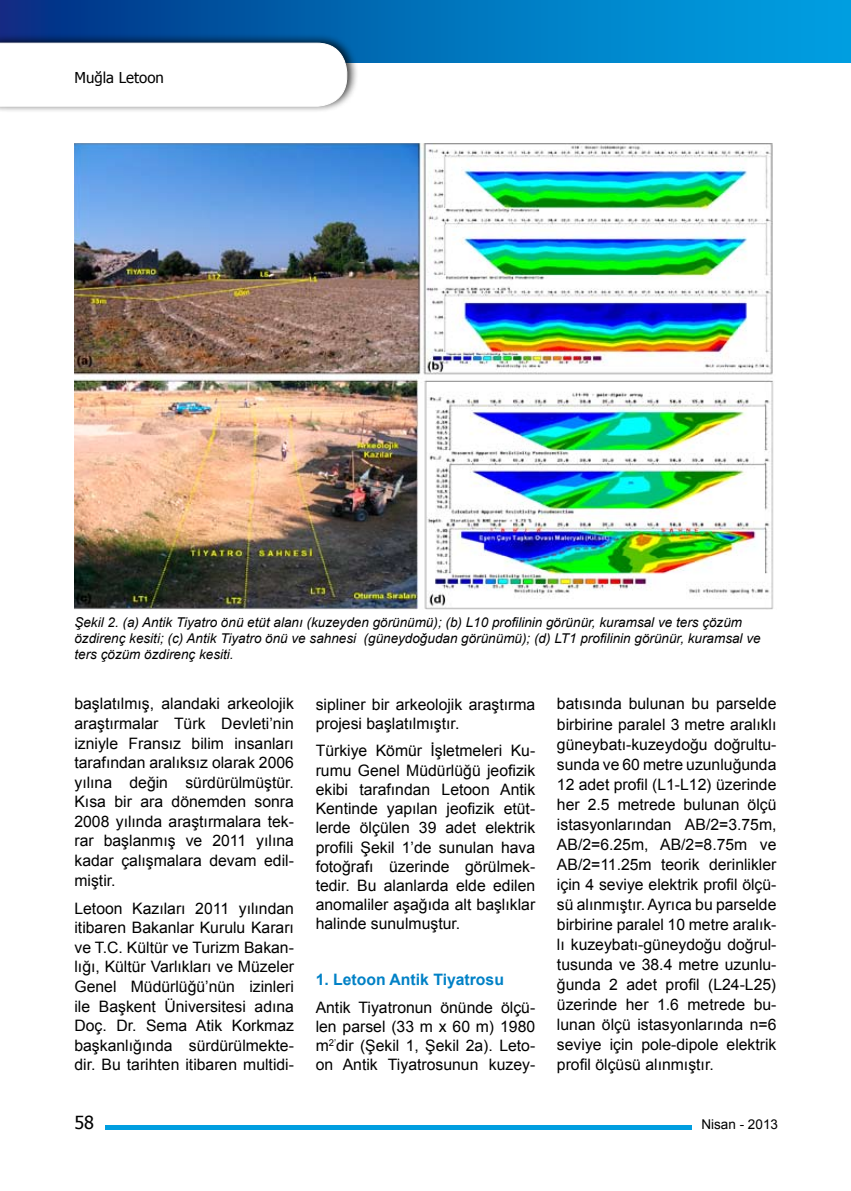
<style>
.page{position:relative;width:851px;height:1191px;background:#fff}
.page>*{position:absolute;margin:0;border:0;box-sizing:border-box;transform-origin:0 0}
.t1{font:18px "Tahoma";color:#000}
.t2{font:15.75px/20.1px "Arial";color:#000;text-align:justify}
.t3{font:700 15.75px "Arial";color:#0081c6}
.t4{font:15px "Tahoma";color:#000}
.t5{font:italic 13.5px/16.2px "Arial";color:#000}
.t6{font:13.5px "Arial";color:#000}
</style>
<div class="page">
<div style="left:1px;top:0;width:849px;height:62px;background:linear-gradient(to right,#033285,#00a8e7)"></div>
<div style="left:0;top:33px;width:365px;height:87px;background:#000;opacity:.75"></div>
<svg style="left:0;top:43px;width:347px;height:64px"></svg>
<hr style="left:105px;top:1125px;width:586px;height:4px;background:#009ee0">
<img style="left:74px;top:143px;width:700px;height:466px">
<p class="t4" style="left:75px;top:68px;width:91px">Muğla Letoon</p>
<p class="t5" style="left:74px;top:614px;width:687px">Şekil 2. (a) Antik Tiyatro önü etüt alanı (kuzeyden görünümü); (b) L10 profilinin görünür, kuramsal ve ters çözüm özdirenç kesiti; (c) Antik Tiyatro önü ve sahnesi (güneydoğudan görünümü); (d) LT1 profilinin görünür, kuramsal ve ters çözüm özdirenç kesiti.</p>
<p class="t2" style="left:74px;top:694px;width:221px;line-height:19.5px">başlatılmış, alandaki arkeolojik araştırmalar Türk Devleti’nin izniyle Fransız bilim insanları tarafından aralıksız olarak 2006 yılına değin sürdürülmüştür.<br>Kısa bir ara dönemden sonra 2008 yılında araştırmalara tek&shy;rar başlanmış ve 2011 yılına kadar çalışmalara devam edil&shy;miştir.</p>
<p class="t2" style="left:74px;top:898px;width:221px;line-height:19.5px">Letoon Kazıları 2011 yılından itibaren Bakanlar Kurulu Kararı ve T.C. Kültür ve Turizm Bakan&shy;lığı, Kültür Varlıkları ve Müzeler Genel Müdürlüğü’nün izinleri ile Başkent Üniversitesi adına Doç. Dr. Sema Atik Korkmaz başkanlığında sürdürülmekte&shy;dir. Bu tarihten itibaren multidi-</p>
<p class="t2" style="left:315px;top:694px;width:221px;line-height:19.2px">sipliner bir arkeolojik araştırma projesi başlatılmıştır.</p>
<p class="t2" style="left:315px;top:741px;width:221px;line-height:19.2px">Türkiye Kömür İşletmeleri Ku&shy;rumu Genel Müdürlüğü jeofizik ekibi tarafından Letoon Antik Kentinde yapılan jeofizik etüt&shy;lerde ölçülen 39 adet elektrik profili Şekil 1’de sunulan hava fotoğrafı üzerinde görülmek&shy;tedir. Bu alanlarda elde edilen anomaliler aşağıda alt başlıklar halinde sunulmuştur.</p>
<p class="t3" style="left:315px;top:970px;width:190px">1. Letoon Antik Tiyatrosu</p>
<p class="t2" style="left:315px;top:997px;width:221px;line-height:19.2px">Antik Tiyatronun önünde ölçü&shy;len parsel (33 m x 60 m) 1980 m<sup>2’</sup>dir (Şekil 1, Şekil 2a). Leto&shy;on Antik Tiyatrosunun kuzey-</p>
<p class="t2" style="left:557px;top:694px;width:221px">batısında bulunan bu parselde birbirine paralel 3 metre aralıklı güneybatı-kuzeydoğu doğrultu&shy;sunda ve 60 metre uzunluğunda 12 adet profil (L1-L12) üzerinde her 2.5 metrede bulunan ölçü istasyonlarından AB/2=3.75m, AB/2=6.25m, AB/2=8.75m ve AB/2=11.25m teorik derinlikler için 4 seviye elektrik profil ölçü&shy;sü alınmıştır. Ayrıca bu parselde birbirine paralel 10 metre aralık&shy;lı kuzeybatı-güneydoğu doğrul&shy;tusunda ve 38.4 metre uzunlu&shy;ğunda 2 adet profil (L24-L25) üzerinde her 1.6 metrede bu&shy;lunan ölçü istasyonlarında n=6 seviye için pole-dipole elektrik profil ölçüsü alınmıştır.</p>
<p class="t1" style="left:74px;top:1109px;width:21px">58</p>
<p class="t6" style="left:701px;top:1116px;width:78px">Nisan - 2013</p>
</div>
